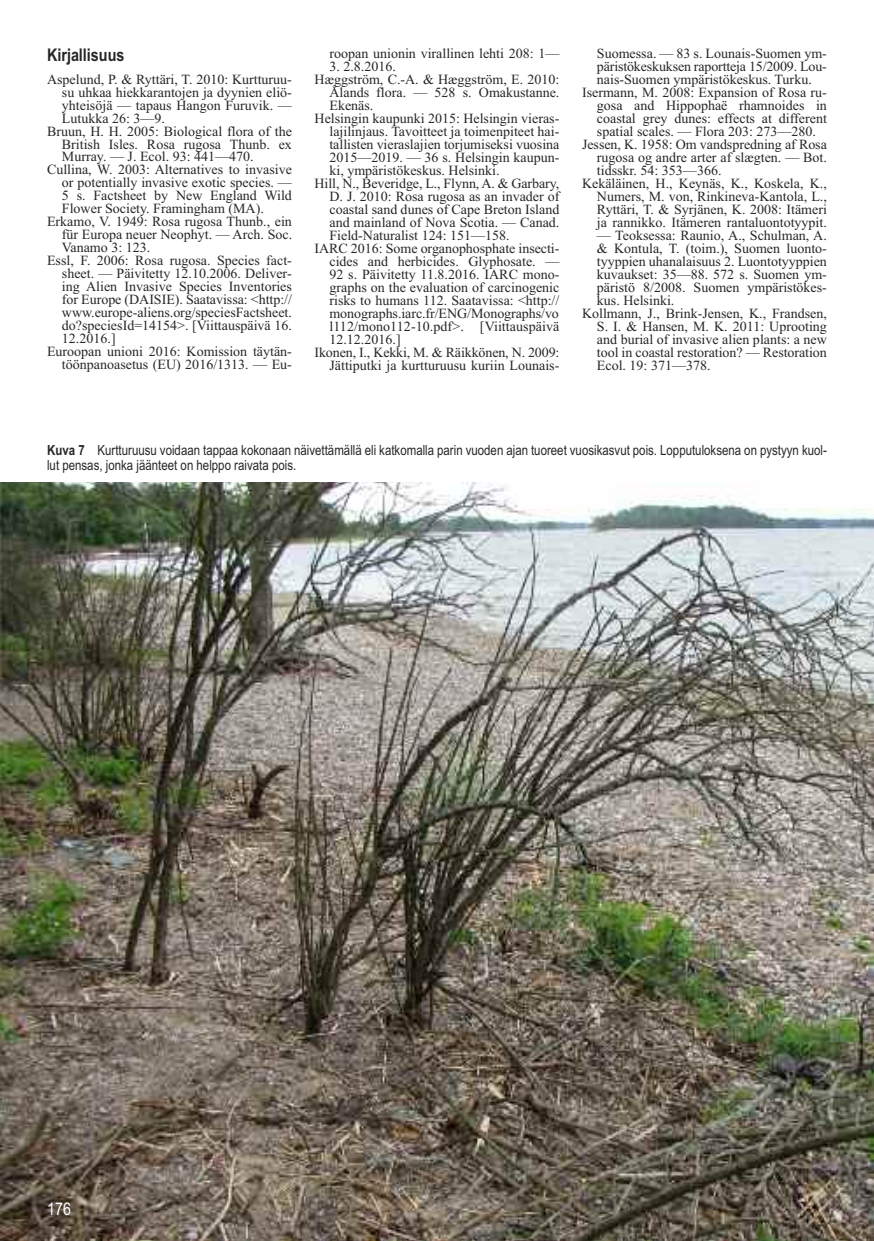
<style>
.page{position:relative;width:874px;height:1241px;background:#fff}
.page>*{position:absolute;margin:0;border:0;box-sizing:border-box;transform-origin:0 0}
.t1{font:700 17.5px "Arial Narrow";color:#272627}
.t2{font:17.5px "Arial Narrow";color:#fff}
.t3{font:14px "Times New Roman";color:#272627}
.t4{font:14px/14.9px "Arial Narrow";color:#272627}
.s1{font-weight:700}
</style>
<div class="page">
<img style="left:0;top:482px;width:873px;height:758px">
<p class="t1" style="left:47px;top:45px;width:79px">Kirjallisuus</p>
<p class="t3" style="left:47px;top:71px;width:246px">Aspelund, P. &amp; Ryttäri, T. 2010: Kurtturuu-</p>
<p class="t3" style="left:62px;top:84px;width:231px">su uhkaa hiekkarantojen ja dyynien eliö-</p>
<p class="t3" style="left:62px;top:97px;width:231px">yhteisöjä — tapaus Hangon Furuvik. —</p>
<p class="t3" style="left:62px;top:109px;width:105px">Lutukka 26: 3—9.</p>
<p class="t3" style="left:47px;top:122px;width:246px">Bruun, H. H. 2005: Biological flora of the</p>
<p class="t3" style="left:62px;top:135px;width:231px">British Isles. Rosa rugosa Thunb. ex</p>
<p class="t3" style="left:62px;top:148px;width:193px">Murray. — J. Ecol. 93: 441—470.</p>
<p class="t3" style="left:47px;top:161px;width:246px">Cullina, W. 2003: Alternatives to invasive</p>
<p class="t3" style="left:62px;top:174px;width:231px">or potentially invasive exotic species. —</p>
<p class="t3" style="left:62px;top:187px;width:231px">5 s. Factsheet by New England Wild</p>
<p class="t3" style="left:62px;top:200px;width:203px">Flower Society. Framingham (MA).</p>
<p class="t3" style="left:47px;top:213px;width:246px">Erkamo, V. 1949: Rosa rugosa Thunb., ein</p>
<p class="t3" style="left:62px;top:226px;width:231px">für Europa neuer Neophyt. — Arch. Soc.</p>
<p class="t3" style="left:62px;top:239px;width:90px">Vanamo 3: 123.</p>
<p class="t3" style="left:47px;top:252px;width:246px">Essl, F. 2006: Rosa rugosa. Species fact-</p>
<p class="t3" style="left:62px;top:265px;width:231px">sheet. — Päivitetty 12.10.2006. Deliver-</p>
<p class="t3" style="left:62px;top:278px;width:231px">ing Alien Invasive Species Inventories</p>
<p class="t3" style="left:62px;top:291px;width:231px">for Europe (DAISIE). Saatavissa: &lt;http://</p>
<p class="t3" style="left:62px;top:304px;width:231px">www.europe-aliens.org/speciesFactsheet.</p>
<p class="t3" style="left:62px;top:317px;width:231px">do?speciesId=14154&gt;. [Viittauspäivä 16.</p>
<p class="t3" style="left:62px;top:330px;width:55px">12.2016.]</p>
<p class="t3" style="left:47px;top:343px;width:246px">Euroopan unioni 2016: Komission täytän-</p>
<p class="t3" style="left:62px;top:356px;width:231px">töönpanoasetus (EU) 2016/1313. — Eu-</p>
<p class="t3" style="left:329px;top:45px;width:231px">roopan unionin virallinen lehti 208: 1—</p>
<p class="t3" style="left:329px;top:58px;width:68px">3. 2.8.2016.</p>
<p class="t3" style="left:314px;top:71px;width:246px">Hæggström, C.-A. &amp; Hæggström, E. 2010:</p>
<p class="t3" style="left:329px;top:84px;width:231px">Ålands flora. — 528 s. Omakustanne.</p>
<p class="t3" style="left:329px;top:97px;width:45px">Ekenäs.</p>
<p class="t3" style="left:314px;top:110px;width:246px">Helsingin kaupunki 2015: Helsingin vieras-</p>
<p class="t3" style="left:329px;top:123px;width:231px">lajilinjaus. Tavoitteet ja toimenpiteet hai-</p>
<p class="t3" style="left:329px;top:136px;width:231px">tallisten vieraslajien torjumiseksi vuosina</p>
<p class="t3" style="left:329px;top:149px;width:231px">2015—2019. — 36 s. Helsingin kaupun-</p>
<p class="t3" style="left:329px;top:162px;width:171px">ki, ympäristökeskus. Helsinki.</p>
<p class="t3" style="left:314px;top:175px;width:246px">Hill, N., Beveridge, L., Flynn,A. &amp; Garbary,</p>
<p class="t3" style="left:329px;top:188px;width:231px">D. J. 2010: Rosa rugosa as an invader of</p>
<p class="t3" style="left:329px;top:201px;width:231px">coastal sand dunes of Cape Breton Island</p>
<p class="t3" style="left:329px;top:214px;width:231px">and mainland of Nova Scotia. — Canad.</p>
<p class="t3" style="left:329px;top:227px;width:182px">Field-Naturalist 124: 151—158.</p>
<p class="t3" style="left:314px;top:240px;width:246px">IARC 2016: Some organophosphate insecti-</p>
<p class="t3" style="left:329px;top:253px;width:231px">cides and herbicides. Glyphosate. —</p>
<p class="t3" style="left:329px;top:266px;width:231px">92 s. Päivitetty 11.8.2016. IARC mono-</p>
<p class="t3" style="left:329px;top:279px;width:231px">graphs on the evaluation of carcinogenic</p>
<p class="t3" style="left:329px;top:292px;width:231px">risks to humans 112. Saatavissa: &lt;http://</p>
<p class="t3" style="left:329px;top:305px;width:231px">monographs.iarc.fr/ENG/Monographs/vo</p>
<p class="t3" style="left:329px;top:317px;width:231px">l112/mono112-10.pdf&gt;. [Viittauspäivä</p>
<p class="t3" style="left:329px;top:330px;width:73px">12.12.2016.]</p>
<p class="t3" style="left:314px;top:343px;width:246px">Ikonen, I., Kekki, M. &amp; Räikkönen, N. 2009:</p>
<p class="t3" style="left:329px;top:356px;width:231px">Jättiputki ja kurtturuusu kuriin Lounais-</p>
<p class="t3" style="left:596px;top:45px;width:231px">Suomessa. — 83 s. Lounais-Suomen ym-</p>
<p class="t3" style="left:596px;top:58px;width:231px">päristökeskuksen raportteja 15/2009. Lou-</p>
<p class="t3" style="left:596px;top:71px;width:216px">nais-Suomen ympäristökeskus. Turku.</p>
<p class="t3" style="left:581px;top:84px;width:246px">Isermann, M. 2008: Expansion of Rosa ru-</p>
<p class="t3" style="left:596px;top:97px;width:231px">gosa and Hippophaë rhamnoides in</p>
<p class="t3" style="left:596px;top:110px;width:231px">coastal grey dunes: effects at different</p>
<p class="t3" style="left:596px;top:123px;width:220px">spatial scales. — Flora 203: 273—280.</p>
<p class="t3" style="left:581px;top:136px;width:246px">Jessen, K. 1958: Om vandspredning af Rosa</p>
<p class="t3" style="left:596px;top:149px;width:231px">rugosa og andre arter af slægten. — Bot.</p>
<p class="t3" style="left:596px;top:162px;width:126px">tidsskr. 54: 353—366.</p>
<p class="t3" style="left:581px;top:175px;width:246px">Kekäläinen, H., Keynäs, K., Koskela, K.,</p>
<p class="t3" style="left:596px;top:188px;width:231px">Numers, M. von, Rinkineva-Kantola, L.,</p>
<p class="t3" style="left:596px;top:201px;width:231px">Ryttäri, T. &amp; Syrjänen, K. 2008: Itämeri</p>
<p class="t3" style="left:596px;top:214px;width:231px">ja rannikko. Itämeren rantaluontotyypit.</p>
<p class="t3" style="left:596px;top:227px;width:231px">— Teoksessa: Raunio, A., Schulman, A.</p>
<p class="t3" style="left:596px;top:240px;width:231px">&amp; Kontula, T. (toim.), Suomen luonto-</p>
<p class="t3" style="left:596px;top:253px;width:231px">tyyppien uhanalaisuus 2. Luontotyyppien</p>
<p class="t3" style="left:596px;top:266px;width:231px">kuvaukset: 35—88. 572 s. Suomen ym-</p>
<p class="t3" style="left:596px;top:279px;width:231px">päristö 8/2008. Suomen ympäristökes-</p>
<p class="t3" style="left:596px;top:292px;width:79px">kus. Helsinki.</p>
<p class="t3" style="left:581px;top:305px;width:246px">Kollmann, J., Brink-Jensen, K., Frandsen,</p>
<p class="t3" style="left:596px;top:317px;width:231px">S. I. &amp; Hansen, M. K. 2011: Uprooting</p>
<p class="t3" style="left:596px;top:330px;width:231px">and burial of invasive alien plants: a new</p>
<p class="t3" style="left:596px;top:343px;width:231px">tool in coastal restoration? — Restoration</p>
<p class="t3" style="left:596px;top:356px;width:115px">Ecol. 19: 371—378.</p>
<p class="t4" style="left:47px;top:442px;width:781px"><span class="s1">Kuva 7</span> Kurtturuusu voidaan tappaa kokonaan näivettämällä eli katkomalla parin vuoden ajan tuoreet vuosikasvut pois. Lopputuloksena on pystyyn kuol&shy;lut pensas, jonka jäänteet on helppo raivata pois.</p>
<p class="t2" style="left:47px;top:1198px;width:25px">176</p>
</div>
